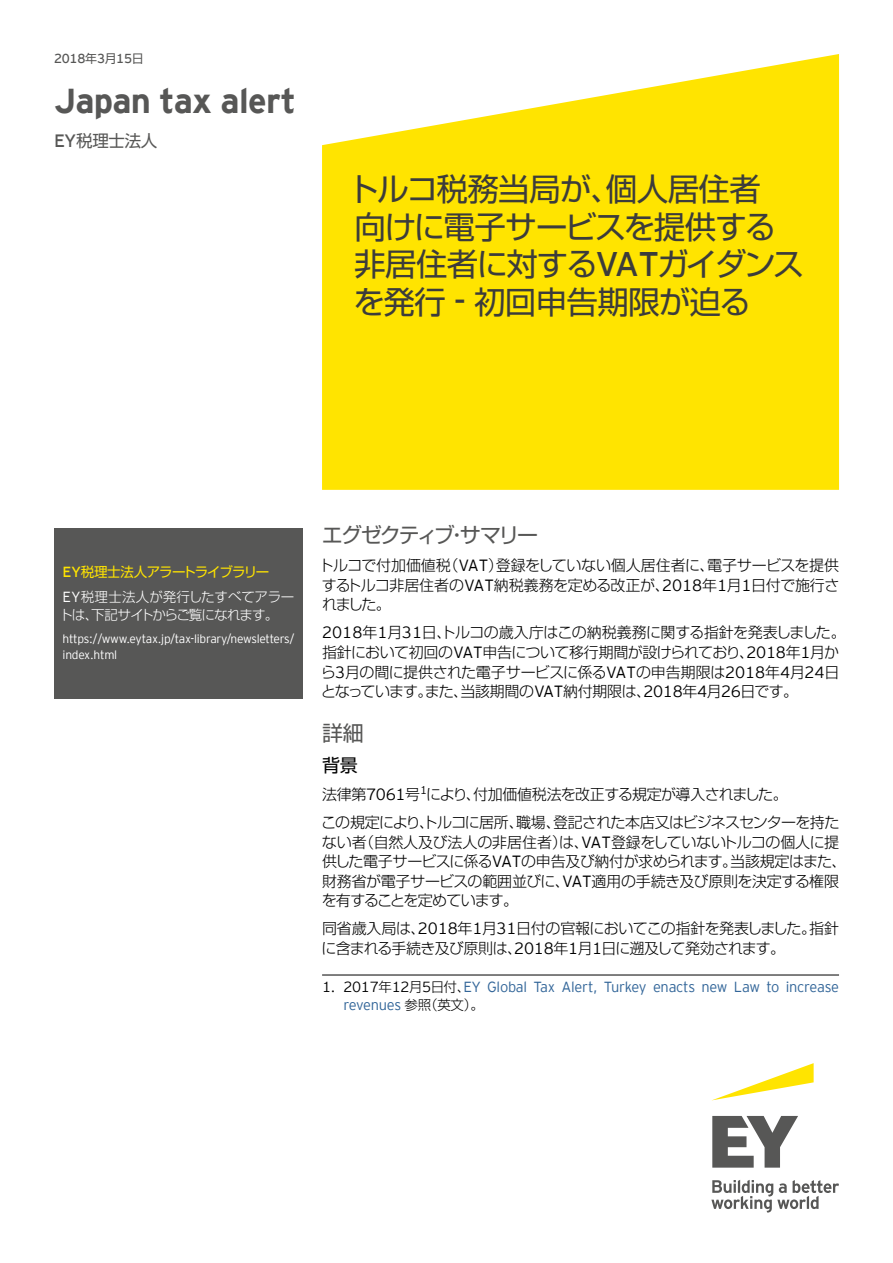
<style>
.page{position:relative;width:893px;height:1263px;background:#fff}
.page>*{position:absolute;margin:0;border:0;box-sizing:border-box;transform-origin:0 0}
.t1{font:700 34.5px "EY Interstate";letter-spacing:-.02em;color:#575756}
.t2{font:31.5px/37.8px "Shin Go Pro";letter-spacing:-.03em;color:#3c3c3b}
.t3{font:21px "Shin Go Pro";letter-spacing:-.09em;color:#575756}
.t4{font:18px "Shin Go Pro";color:#000}
.t5{font:16.5px "Shin Go Pro";letter-spacing:-.02em;color:#575756}
.t6{font:300 15px/19.5px "Shin Go Pro";letter-spacing:-.035em;color:#000}
.t7{font:300 14.7px/18px "EY Interstate";letter-spacing:-.02em;color:#369}
.t8{font:300 13.5px/24.8px "Shin Go Pro";color:#fff}
.t9{font:300 13.5px "Shin Go Pro";letter-spacing:-.075em;color:#fff}
.t10{font:13.05px "EY Interstate";letter-spacing:-.02em;color:#575756}
.t11{font:300 12px/16.5px "EY Interstate";letter-spacing:-.02em;color:#fff}
.s1{font-family:"Shin Go Pro";font-size:12px}
.s2{font-family:"EY Interstate";font-size:17.85px}
.s3{font-family:"EY Interstate";font-size:34.05px}
.s4{font-family:"EY Interstate";font-weight:400;font-size:14.7px;color:#ffe400}
.s5{font-weight:400;color:#ffe400}
.s6{font-family:"EY Interstate";font-size:14.7px}
.s7{font-family:"EY Interstate";font-size:16.2px}
.s8{color:#000}
.s9{font-family:"Shin Go Pro";font-size:13.5px;color:#000}
</style>
<div class="page">
<svg style="left:713px;top:1063px;width:101px;height:37px"></svg>
<svg style="left:711px;top:1116px;width:128px;height:96px"></svg>
<svg style="left:322px;top:54px;width:517px;height:436px;background:#ffe61a"></svg>
<div style="left:54px;top:528px;width:249px;height:170px;background:#575756"></div>
<hr style="left:322px;top:975px;width:517px;height:1px;background:#000">
<p class="t10" style="left:54px;top:49px;width:91px">2018<span class="s1">年</span>3<span class="s1">月</span>15<span class="s1">日</span></p>
<h1 class="t1" style="left:54px;top:76px;width:243px">Japan tax alert</h1>
<p class="t5" style="left:54px;top:127px;width:105px"><span class="s2">EY</span>税理士法人</p>
<h2 class="t2" style="left:347px;top:166px;width:459px">トルコ税務当局が、個人居住者<br>向けに電子サービスを提供する非居住者に対する<span class="s3">VAT</span>ガイダンスを発行 <span class="s3">-</span> 初回申告期限が迫る</h2>
<p class="t8" style="left:63px;top:558px;width:233px"><span class="s4">EY</span><span class="s5">税理士法人アラートライブラリー<br></span><span class="s6">EY</span>税理士法人が発行したすべてアラー</p>
<p class="t9" style="left:60px;top:603px;width:220px">トは、下記サイトからご覧になれます。</p>
<p class="t11" style="left:63px;top:630px;width:233px">https://www.eytax.jp/tax-library/newsletters/ index.html</p>
<h3 class="t3" style="left:322px;top:518px;width:218px">エグゼクティブ・サマリー</h3>
<p class="t6" style="left:319px;top:554px;width:522px;text-align:justify">トルコで付加価値税（<span class="s7">VAT</span>）登録をしていない個人居住者に、電子サービスを提供するトルコ非居住者の<span class="s7">VAT</span>納税義務を定める改正が、<span class="s7">2018</span>年<span class="s7">1</span>月<span class="s7">1</span>日付で施行されました。</p>
<p class="t6" style="left:321px;top:621px;width:526px"><span class="s7">2018</span>年<span class="s7">1</span>月<span class="s7">31</span>日、トルコの歳入庁はこの納税義務に関する指針を発表しました。指針において初回の<span class="s7">VAT</span>申告について移行期間が設けられており、<span class="s7">2018</span>年<span class="s7">1</span>月から<span class="s7">3</span>月の間に提供された電子サービスに係る<span class="s7">VAT</span>の申告期限は<span class="s7">2018</span>年<span class="s7">4</span>月<span class="s7">24</span>日となっています。また、当該期間の<span class="s7">VAT</span>納付期限は、<span class="s7">2018</span>年<span class="s7">4</span>月<span class="s7">26</span>日です。</p>
<h3 class="t3" style="left:322px;top:716px;width:43px">詳細</h3>
<p class="t4" style="left:322px;top:750px;width:37px">背景</p>
<p class="t6" style="left:321px;top:778px;width:520px;line-height:28px">法律第<span class="s7">7061</span>号<sup>1</sup>により、付加価値税法を改正する規定が導入されました。<br>この規定により、トルコに居所、職場、登記された本店又はビジネスセンターを持た</p>
<p class="t6" style="left:322px;top:830px;width:526px">ない者（自然人及び法人の非居住者）は、<span class="s7">VAT</span>登録をしていないトルコの個人に提供した電子サービスに係る<span class="s7">VAT</span>の申告及び納付が求められます。当該規定はまた、財務省が電子サービスの範囲並びに、<span class="s7">VAT</span>適用の手続き及び原則を決定する権限を有することを定めています。</p>
<p class="t6" style="left:322px;top:917px;width:519px">同省歳入局は、<span class="s7">2018</span>年<span class="s7">1</span>月<span class="s7">31</span>日付の官報においてこの指針を発表しました。指針に含まれる手続き及び原則は、<span class="s7">2018</span>年<span class="s7">1</span>月<span class="s7">1</span>日に遡及して発効されます。</p>
<p class="t7" style="left:343px;top:977px;width:497px;text-indent:-21px"><span class="s8">1. 2017</span><span class="s9">年</span><span class="s8">12</span><span class="s9">月</span><span class="s8">5</span><span class="s9">日付、</span>EY Global Tax Alert, Turkey enacts new Law to increase revenues <span class="s9">参照（英文）。</span></p>
</div>
